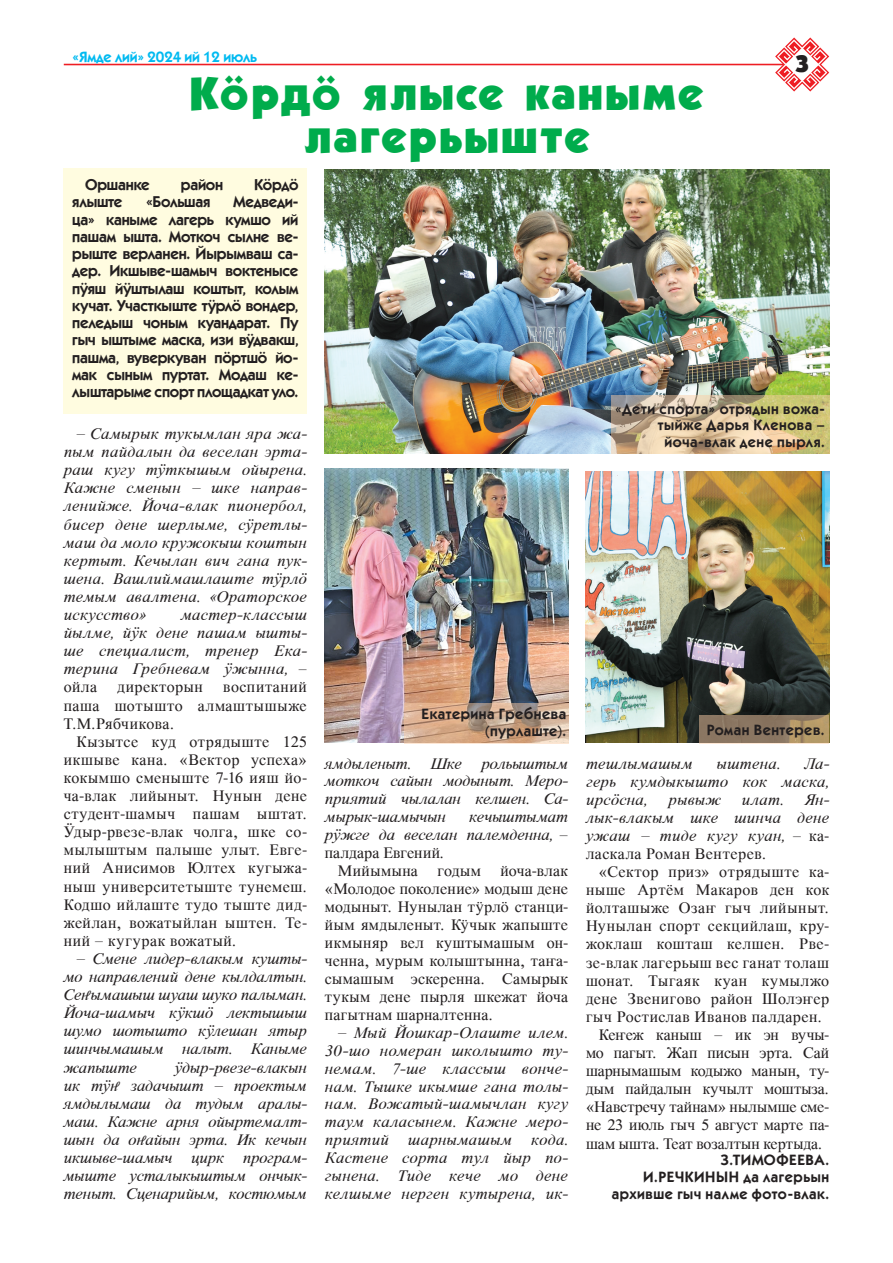
<style>
.page{position:relative;width:893px;height:1263px;background:#fff}
.page>*{position:absolute;margin:0;border:0;box-sizing:border-box;transform-origin:0 0}
.Заголовок{font:700 45px/43.5px "Kabel";letter-spacing:-.06em;color:#00ac4c;text-align:center}
.t1{font:700 23.1px "Kabel";color:#231f20}
.Основной_текст{font:italic 15.75px/18.1px "Time";letter-spacing:.01em;color:#231f20;text-align:justify}
.Основной_текст-2{font:15.75px/18.1px "Time";letter-spacing:.03em;color:#231f20;text-align:justify}
.Лид{font:700 15.75px/17.2px "Kabel CTT";letter-spacing:-.015em;color:#231f20;text-align:justify}
.Подпись_автора{font:700 15px/16.5px "Kabel CTT";letter-spacing:.035em;color:#231f20;text-align:right}
.t2{font:700 15px "Kabel CTT";letter-spacing:-.01em;color:#00baf1}
.s1{font-style:normal}
</style>
<div class="page">
<div style="left:64px;top:168px;width:243px;height:246px;background:#fffce0"></div>
<img style="left:325px;top:469px;width:243px;height:273px">
<img style="left:325px;top:169px;width:504px;height:285px">
<img style="left:585px;top:471px;width:244px;height:271px">
<svg style="left:699px;top:716px;width:129px;height:28px;background:#988267"></svg>
<svg style="left:404px;top:704px;width:164px;height:40px;background:#cdaa8f"></svg>
<svg style="left:611px;top:395px;width:219px;height:59px;background:#d2be94"></svg>
<hr style="left:64px;top:64px;width:719px;height:1px;background:#ee1d23">
<svg style="left:775px;top:38px;width:54px;height:54px"></svg>
<p class="t2" style="left:72px;top:49px;width:186px">«Ямде лий» 2024 ий 12 июль</p>
<p class="Заголовок" style="left:187px;top:72px;width:519px">Кєрдє ялысе каныме лагерьыште</p>
<p class="Лид" style="left:85px;top:176px;width:66px">Оршанке</p>
<p class="Лид" style="left:181px;top:176px;width:44px">район</p>
<p class="Лид" style="left:254px;top:176px;width:46px">Кєрдє</p>
<p class="Лид" style="left:72px;top:193px;width:52px">ялыште</p>
<p class="Лид" style="left:146px;top:193px;width:66px">«Большая</p>
<p class="Лид" style="left:72px;top:193px;width:228px;text-indent:161px">Медведи&shy;ца» каныме лагерь кумшо ий пашам ышта. Моткоч сылне ве&shy;рыште верланен. Йырымваш са&shy;дер. Икшыве-шамыч воктенысе пўяш йўштылаш коштыт, колым кучат. Участкыште тўрлє вондер, пеледыш чоным куандарат. Пу гыч ыштыме маска, изи вўдвакш, пашма, вуверкуван пєртшє йо&shy;мак сыным пуртат. Модаш ке&shy;лыштарыме спорт площадкат уло.</p>
<h2 class="t1" style="left:794px;top:50px;width:17px">3</h2>
<p class="Основной_текст" style="left:64px;top:425px;width:245px;text-indent:13px">– Самырык тукымлан яра жа&shy;пым пайдалын да веселан эрта&shy;раш кугу тўткышым ойырена.<br>Кажне сменын – шке направ&shy;ленийже. Йоча-влак пионербол, бисер дене шерлыме, сўретлы&shy;маш да моло кружокыш коштын кертыт. Кечылан вич гана пук&shy;шена. Вашлиймашлаште тўрлє темым авалтена. «Ораторское искусство»</p>
<p class="Основной_текст" style="left:64px;top:606px;width:245px;text-indent:117px">мастер-классыш йылме, йўк дене пашам ышты&shy;ше специалист, тренер Ека&shy;терина Гребневам ўжынна, <span class="s1">– ойла</span></p>
<p class="Основной_текст-2" style="left:64px;top:678px;width:245px;text-indent:160px">воспитаний паша шотышто алмаштышыже Т.М.Рябчикова.</p>
<p class="Основной_текст-2" style="left:64px;top:732px;width:245px;text-indent:13px">Кызытсе куд отрядыште 125 икшыве кана. «Вектор успеха» кокымшо сменыште 7-16 ияш йо&shy;ча-влак лийыныт. Нунын дене студент-шамыч пашам ыштат. ™дыр-рвезе-влак чолга, шке со&shy;мылыштым палыше улыт. Евге&shy;ний Анисимов Юлтех кугыжа&shy;ныш университетыште тунемеш.<br>Кодшо ийлаште тудо тыште дид&shy;жейлан, вожатыйлан ыштен. Те&shy;ний – кугурак вожатый.</p>
<p class="Основной_текст" style="left:64px;top:950px;width:245px;text-indent:13px">– Смене лидер-влакым кушты&shy;мо направлений дене кылдалтын.<br>Се‰ымашыш шуаш шуко палыман.<br>Йоча-шамыч кўкшє лектышыш шумо шотышто кўлешан ятыр шинчымашым налыт. Каныме жапыште</p>
<p class="Основной_текст-2" style="left:117px;top:678px;width:87px">директорын</p>
<p class="Основной_текст" style="left:64px;top:1058px;width:245px;text-indent:111px">ўдыр-рвезе-влакын ик тў‰ задачышт – проектым ямдылымаш да тудым аралы&shy;маш. Кажне арня ойыртемалт&shy;шын да о‰айын эрта. Ик кечын икшыве-шамыч цирк програм&shy;мыште усталыкыштым ончык&shy;теныт. Сценарийым, костюмым</p>
<p class="Подпись_автора" style="left:421px;top:706px;width:146px">Екатерина Гребнева (пурлаште).</p>
<p class="Основной_текст" style="left:325px;top:754px;width:245px">ямдыленыт. Шке рольыштым моткоч сайын модыныт. Меро&shy;приятий чылалан келшен. Са&shy;мырык-шамычын</p>
<p class="Основной_текст" style="left:325px;top:808px;width:245px;text-indent:144px">кечыштымат рўжге да веселан палемденна, <span class="s1">– палдара Евгений.</span></p>
<p class="Основной_текст-2" style="left:325px;top:862px;width:245px;text-indent:13px">Мийымына годым йоча-влак «Молодое поколение» модыш дене модыныт. Нунылан тўрлє станци&shy;йым ямдыленыт. Кўчык жапыште икмыняр вел куштымашым он&shy;ченна, мурым колыштынна, та‰а&shy;сымашым эскеренна. Самырык тукым дене пырля шкежат йоча пагытнам шарналтенна.</p>
<p class="Основной_текст" style="left:325px;top:1024px;width:245px;text-indent:13px">– Мый Йошкар-Олаште илем.<br>30-шо номеран школышто ту&shy;немам. 7-ше классыш вонче&shy;нам. Тышке икымше гана толы&shy;нам. Вожатый-шамычлан кугу таум каласынем. Кажне меро&shy;приятий шарнымашым кода.<br>Кастене сорта тул йыр по&shy;гынена. Тиде кече мо дене келшыме нерген кутырена, ик-</p>
<p class="Подпись_автора" style="left:615px;top:400px;width:211px">«Дети спорта» отрядын вожа&shy;тыйже Дарья Кленова –</p>
<p class="Подпись_автора" style="left:664px;top:433px;width:162px">йоча-влак дене пырля.</p>
<p class="Подпись_автора" style="left:707px;top:721px;width:119px">Роман Вентерев.</p>
<p class="Основной_текст" style="left:586px;top:754px;width:245px;text-indent:219px">Ла&shy;герь кумдыкышто кок маска, ирсєсна,</p>
<p class="Основной_текст" style="left:586px;top:754px;width:108px">тешлымашым</p>
<p class="Основной_текст" style="left:717px;top:754px;width:65px">ыштена.</p>
<p class="Основной_текст" style="left:586px;top:791px;width:245px;text-indent:219px">Ян&shy;лык-влакым шке шинча дене ужаш – тиде кугу куан, <span class="s1">– ка&shy;ласкала Роман Вентерев.</span></p>
<p class="Основной_текст-2" style="left:586px;top:863px;width:245px;text-indent:13px">«Сектор приз» отрядыште ка&shy;ныше Артём Макаров ден кок йолташыже Оза‰ гыч лийыныт.<br>Нунылан спорт секцийлаш, кру&shy;жоклаш кошташ келшен. Рве&shy;зе-влак лагерьыш вес ганат толаш шонат. Тыгаяк куан кумылжо дене Звенигово район Шолэ‰ер гыч Ростислав Иванов палдарен.</p>
<p class="Основной_текст-2" style="left:586px;top:1026px;width:245px;text-indent:13px">Ке‰еж каныш – ик эн вучы&shy;мо пагыт. Жап писын эрта. Сай шарнымашым кодыжо манын, ту&shy;дым пайдалын кучылт моштыза. «Навстречу тайнам» нылымше сме&shy;не 23 июль гыч 5 август марте па&shy;шам ышта. Теат возалтын кертыда.</p>
<p class="Подпись_автора" style="left:720px;top:1152px;width:110px">З.ТИМОФЕЕВА.</p>
<p class="Подпись_автора" style="left:612px;top:1168px;width:219px;line-height:17px">И.РЕЧКИНЫН да лагерьын архивше гыч налме фото-влак.</p>
<p class="Основной_текст" style="left:668px;top:791px;width:54px">рывыж</p>
<p class="Основной_текст" style="left:742px;top:791px;width:43px">илат.</p>
</div>
